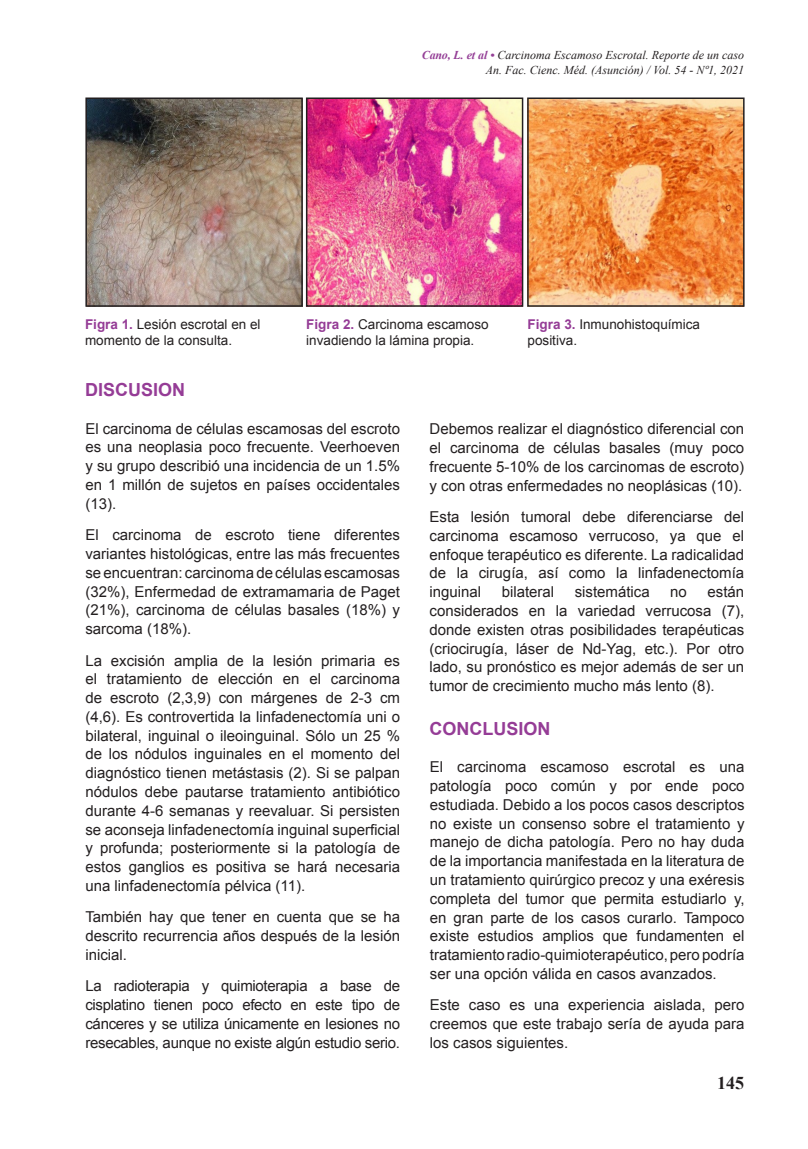
<style>
.page{position:relative;width:808px;height:1149px;background:#fff}
.page>*{position:absolute;margin:0;border:0;box-sizing:border-box;transform-origin:0 0}
.t1{font:700 18px "Arial";color:#953c96}
.t2{font:700 18px "Times New Roman";color:#231f20}
.t3{font:15px/18.8px "Arial";color:#231f20;text-align:justify}
.Graficos_Tablas{font:13.5px/16.2px "Arial";color:#231f20}
.t4{font:italic 12px "Times New Roman";color:#231f20}
.s1{font-weight:700;color:#954097}
.s2{font-weight:700;color:#953c96}
</style>
<div class="page">
<img style="left:88px;top:100px;width:212px;height:204px">
<div style="left:85px;top:97px;width:218px;height:210px;border:2px solid #231f20"></div>
<img style="left:309px;top:100px;width:211px;height:204px">
<div style="left:306px;top:97px;width:217px;height:210px;border:2px solid #231f20"></div>
<img style="left:530px;top:100px;width:211px;height:204px">
<div style="left:527px;top:97px;width:217px;height:210px;border:2px solid #231f20"></div>
<p class="t4" style="left:422px;top:46px;width:324px"><span class="s1">Cano, L. et al •</span> Carcinoma Escamoso Escrotal. Reporte de un caso</p>
<p class="t4" style="left:486px;top:61px;width:260px">An. Fac. Cienc. Méd. (Asunción) / Vol. 54 - Nº1, 2021</p>
<p class="Graficos_Tablas" style="left:85px;top:316px;width:177px"><span class="s2">Figra 1.</span> Lesión escrotal en el momento de la consulta.</p>
<p class="Graficos_Tablas" style="left:306px;top:316px;width:184px"><span class="s2">Figra 2.</span> Carcinoma escamoso invadiendo la lámina propia.</p>
<p class="Graficos_Tablas" style="left:527px;top:316px;width:174px"><span class="s2">Figra 3.</span> Inmunohistoquímica positiva.</p>
<p class="t1" style="left:85px;top:377px;width:102px">DISCUSION</p>
<p class="t3" style="left:85px;top:419px;width:316px">El carcinoma de células escamosas del escroto es una neoplasia poco frecuente. Veerhoeven y su grupo describió una incidencia de un 1.5% en 1 millón de sujetos en países occidentales (13).</p>
<p class="t3" style="left:85px;top:525px;width:316px">El carcinoma de escroto tiene diferentes variantes histológicas, entre las más frecuentes se encuentran: carcinoma de células escamosas (32%), Enfermedad de extramamaria de Paget (21%), carcinoma de células basales (18%) y sarcoma (18%).</p>
<p class="t3" style="left:85px;top:650px;width:316px">La excisión amplia de la lesión primaria es el tratamiento de elección en el carcinoma de escroto (2,3,9) con márgenes de 2-3 cm (4,6). Es controvertida la linfadenectomía uni o bilateral, inguinal o ileoinguinal. Sólo un 25 % de los nódulos inguinales en el momento del diagnóstico tienen metástasis (2). Si se palpan nódulos debe pautarse tratamiento antibiótico durante 4-6 semanas y reevaluar. Si persisten se aconseja linfadenectomía inguinal superficial y profunda; posteriormente si la patología de estos ganglios es positiva se hará necesaria una linfadenectomía pélvica (11).</p>
<p class="t3" style="left:85px;top:907px;width:316px">También hay que tener en cuenta que se ha descrito recurrencia años después de la lesión inicial.</p>
<p class="t3" style="left:85px;top:976px;width:316px">La radioterapia y quimioterapia a base de cisplatino tienen poco efecto en este tipo de cánceres y se utiliza únicamente en lesiones no resecables, aunque no existe algún estudio serio.</p>
<p class="t3" style="left:429px;top:419px;width:316px">Debemos realizar el diagnóstico diferencial con el carcinoma de células basales (muy poco frecuente 5-10% de los carcinomas de escroto) y con otras enfermedades no neoplásicas (10).</p>
<p class="t3" style="left:429px;top:507px;width:316px">Esta lesión tumoral debe diferenciarse del carcinoma escamoso verrucoso, ya que el enfoque terapéutico es diferente. La radicalidad de la cirugía, así como la linfadenectomía inguinal</p>
<p class="t3" style="left:429px;top:582px;width:316px;text-indent:278px">están considerados en la variedad verrucosa (7), donde existen otras posibilidades terapéuticas (criocirugía, láser de Nd-Yag, etc.). Por otro lado, su pronóstico es mejor además de ser un tumor de crecimiento mucho más lento (8).</p>
<p class="t1" style="left:429px;top:716px;width:122px">CONCLUSION</p>
<p class="t3" style="left:430px;top:757px;width:316px">El carcinoma escamoso escrotal es una patología poco común y por ende poco estudiada. Debido a los pocos casos descriptos no existe un consenso sobre el tratamiento y manejo de dicha patología. Pero no hay duda de la importancia manifestada en la literatura de un tratamiento quirúrgico precoz y una exéresis completa del tumor que permita estudiarlo y, en gran parte de los casos curarlo. Tampoco existe estudios amplios que fundamenten el tratamiento radio-quimioterapéutico, pero podría ser una opción válida en casos avanzados.</p>
<p class="t3" style="left:430px;top:995px;width:316px">Este caso es una experiencia aislada, pero creemos que este trabajo sería de ayuda para los casos siguientes.</p>
<p class="t3" style="left:502px;top:582px;width:54px">bilateral</p>
<p class="t3" style="left:575px;top:582px;width:77px">sistemática</p>
<p class="t3" style="left:670px;top:582px;width:18px">no</p>
<p class="t2" style="left:717px;top:1069px;width:28px">145</p>
</div>
